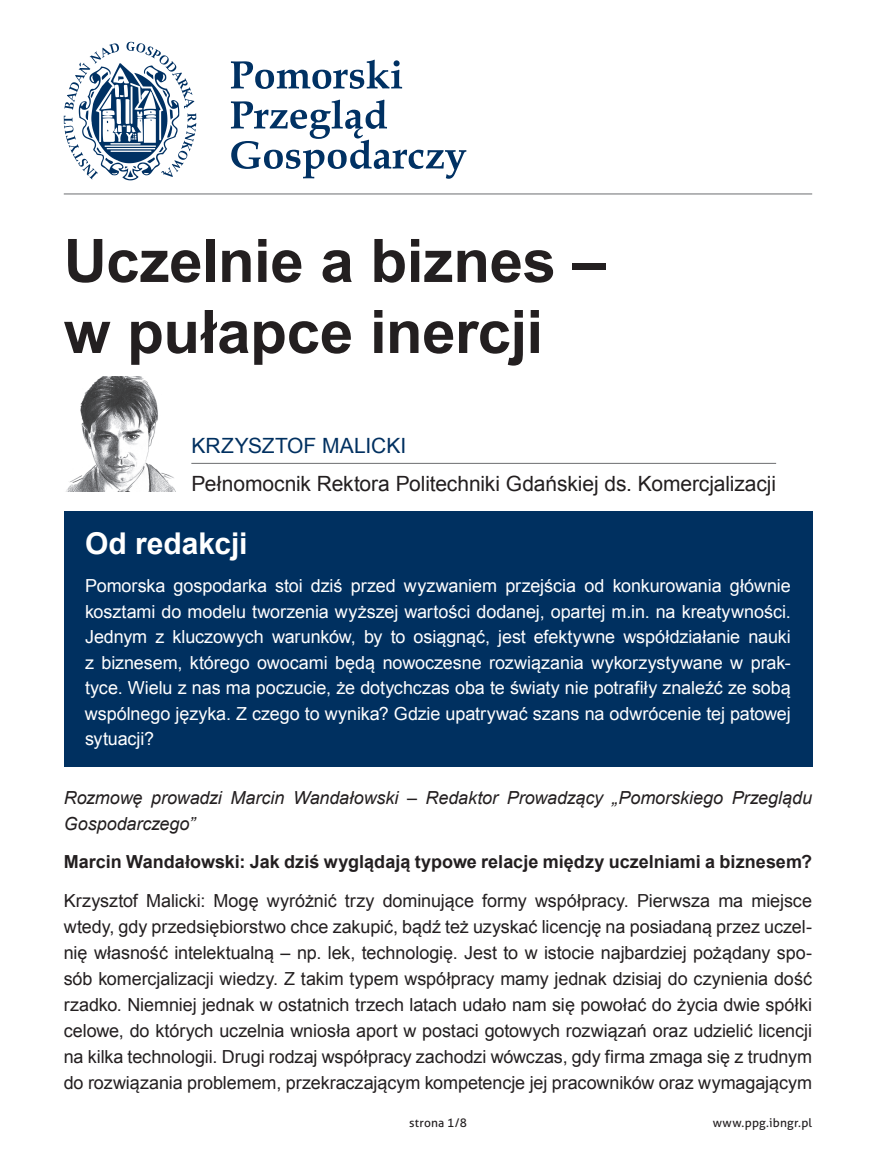
<style>
.page{position:relative;width:876px;height:1170px;background:#fff}
.page>*{position:absolute;margin:0;border:0;box-sizing:border-box;transform-origin:0 0}
.t1{font:700 60px/70.9px "Arial";letter-spacing:-.005em;color:#231f20}
.t2{font:700 30px "Arial";color:#fff}
.t3{font:21px "Arial";letter-spacing:-.005em;color:#231f20}
.t4{font:21px "Arial";color:#003060}
.t5{font:18px/26px "Arial";letter-spacing:-.005em;color:#231f20;text-align:justify}
.t6{font:18px/25.5px "Arial";letter-spacing:-.005em;color:#fff;text-align:justify}
.t7{font:italic 18px/26px "Arial";letter-spacing:-.005em;color:#231f20}
.t8{font:700 18px "Arial";color:#231f20}
.t9{font:12px "Aller";letter-spacing:.015em;color:#231f20}
</style>
<div class="page">
<svg style="left:231px;top:60px;width:171px;height:29px"></svg>
<svg style="left:231px;top:100px;width:235px;height:79px"></svg>
<svg style="left:64px;top:42px;width:132px;height:138px"></svg>
<hr style="left:64px;top:193px;width:748px;height:1px;background:#6c6d70">
<img style="left:66px;top:376px;width:110px;height:115px">
<hr style="left:191px;top:463px;width:585px;height:1px;background:#6c6d70">
<div style="left:64px;top:510px;width:748px;height:256px;background:#003060"></div>
<h1 class="t1" style="left:64px;top:227px;width:544px">Uczelnie a biznes – w pułapce inercji</h1>
<p class="t4" style="left:191px;top:432px;width:216px">Krzysztof Malicki</p>
<p class="t3" style="left:191px;top:470px;width:586px">Pełnomocnik Rektora Politechniki Gdańskiej ds. Komercjalizacji</p>
<h2 class="t2" style="left:85px;top:523px;width:164px">Od redakcji</h2>
<p class="t6" style="left:85px;top:573px;width:707px">Pomorska gospodarka stoi dziś przed wyzwaniem przejścia od konkurowania głównie kosztami do modelu tworzenia wyższej wartości dodanej, opartej m.in. na kreatywności.<br>Jednym z kluczowych warunków, by to osiągnąć, jest efektywne współdziałanie nauki z biznesem, którego owocami będą nowoczesne rozwiązania wykorzystywane w prak&shy;tyce. Wielu z nas ma poczucie, że dotychczas oba te światy nie potrafiły znaleźć ze sobą wspólnego języka. Z czego to wynika? Gdzie upatrywać szans na odwrócenie tej patowej sytuacji?</p>
<p class="t7" style="left:64px;top:784px;width:750px">Rozmowę prowadzi Marcin Wandałowski – Redaktor Prowadzący „Pomorskiego Przeglądu<br>Gospodarczego”</p>
<p class="t8" style="left:64px;top:849px;width:750px">Marcin Wandałowski: Jak dziś wyglądają typowe relacje między uczelniami a biznesem?</p>
<p class="t5" style="left:64px;top:887px;width:750px">Krzysztof Malicki: Mogę wyróżnić trzy dominujące formy współpracy. Pierwsza ma miejsce wtedy, gdy przedsiębiorstwo chce zakupić, bądź też uzyskać licencję na posiadaną przez uczel&shy;nię własność intelektualną – np. lek, technologię. Jest to w istocie najbardziej pożądany spo&shy;sób komercjalizacji wiedzy. Z takim typem współpracy mamy jednak dzisiaj do czynienia dość rzadko. Niemniej jednak w ostatnich trzech latach udało nam się powołać do życia dwie spółki celowe, do których uczelnia wniosła aport w postaci gotowych rozwiązań oraz udzielić licencji na kilka technologii. Drugi rodzaj współpracy zachodzi wówczas, gdy firma zmaga się z trudnym do rozwiązania problemem, przekraczającym kompetencje jej pracowników oraz wymagającym</p>
<p class="t9" style="left:409px;top:1115px;width:59px">strona 1/8</p>
<p class="t9" style="left:713px;top:1115px;width:101px">www.ppg.ibngr.pl</p>
</div>
